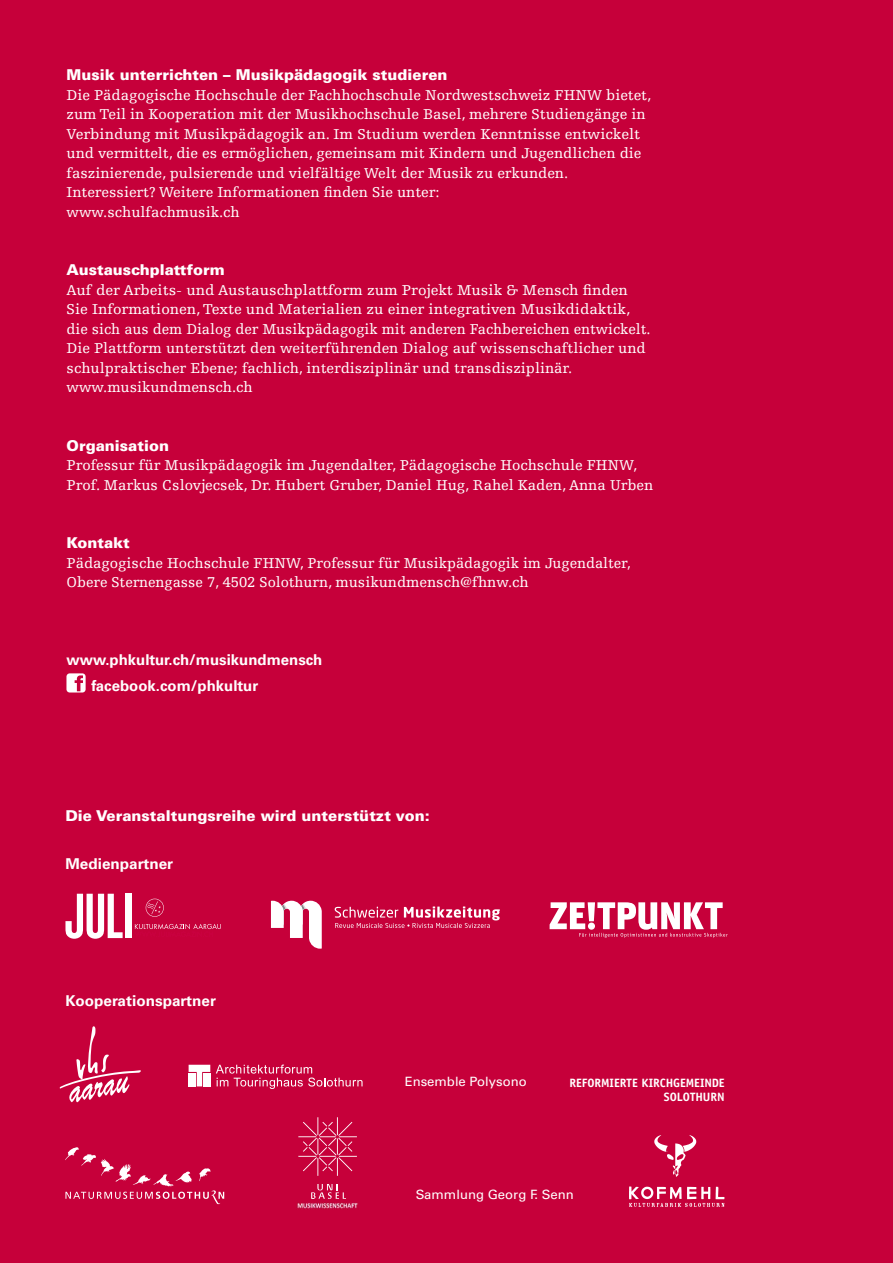
<style>
.page{position:relative;width:893px;height:1263px;background:#c6003a}
.page>*{position:absolute;margin:0;border:0;box-sizing:border-box;transform-origin:0 0}
.t1{font:15px/19.5px "Egyptienne F";color:#fff}
.t2{font:900 15px "Univers";color:#fff}
.t3{font:700 15px/26.2px "Univers";color:#fff}
.t4{font:12.9px "Univers";color:#fff}
.t5{font:700 12px/14.4px "Officina Sans";letter-spacing:-.005em;color:#fff;text-align:right}
</style>
<div class="page">
<svg style="left:66px;top:673px;width:20px;height:19px"></svg>
<svg style="left:654px;top:1135px;width:42px;height:42px;background:#d13563"></svg>
<svg style="left:629px;top:1186px;width:95px;height:21px"></svg>
<svg style="left:60px;top:1026px;width:81px;height:76px;background:#ce2657"></svg>
<svg style="left:65px;top:1147px;width:159px;height:57px;background:#cb1a4e"></svg>
<svg style="left:189px;top:1065px;width:21px;height:21px"></svg>
<svg style="left:216px;top:1064px;width:147px;height:25px;background:#cf295a"></svg>
<svg style="left:298px;top:1117px;width:59px;height:59px;background:#cc1e51"></svg>
<svg style="left:311px;top:1184px;width:35px;height:15px"></svg>
<img style="left:296px;top:1202px;width:62px;height:7px">
<svg style="left:550px;top:902px;width:178px;height:36px"></svg>
<svg style="left:335px;top:906px;width:165px;height:22px;background:#d33d69"></svg>
<svg style="left:271px;top:901px;width:51px;height:48px"></svg>
<div style="left:125px;top:894px;width:6px;height:44px;background:#fff"></div>
<svg style="left:65px;top:894px;width:58px;height:45px"></svg>
<svg style="left:135px;top:924px;width:86px;height:13px"></svg>
<svg style="left:146px;top:899px;width:18px;height:18px"></svg>
<p class="t2" style="left:67px;top:65px;width:382px">Musik unterrichten – Musikpädagogik studieren</p>
<p class="t1" style="left:67px;top:85px;width:586px">Die Pädagogische Hochschule der Fachhochschule Nordwestschweiz FHNW bietet, zum Teil in Kooperation mit der Musikhochschule Basel, mehrere Studiengänge in Verbindung mit Musikpädagogik an. Im Studium werden Kenntnisse entwickelt und vermittelt, die es ermöglichen, gemeinsam mit Kindern und Jugendlichen die faszinierende, pulsierende und vielfältige Welt der Musik zu erkunden.<br>Interessiert? Weitere Informationen finden Sie unter:<br>www.schulfachmusik.ch</p>
<p class="t2" style="left:67px;top:260px;width:160px">Austauschplattform</p>
<p class="t1" style="left:67px;top:280px;width:585px">Auf der Arbeits- und Austauschplattform zum Projekt Musik &amp; Mensch finden Sie Informationen, Texte und Materialien zu einer integrativen Musikdidaktik, die sich aus dem Dialog der Musikpädagogik mit anderen Fachbereichen entwickelt.<br>Die Plattform unterstützt den weiterführenden Dialog auf wissenschaftlicher und schulpraktischer Ebene; fachlich, interdisziplinär und transdisziplinär. www.musikundmensch.ch</p>
<p class="t2" style="left:67px;top:436px;width:104px">Organisation</p>
<p class="t1" style="left:67px;top:456px;width:588px">Professur für Musikpädagogik im Jugendalter, Pädagogische Hochschule FHNW,<br>Prof. Markus Cslovjecsek, Dr. Hubert Gruber, Daniel Hug, Rahel Kaden, Anna Urben</p>
<p class="t2" style="left:67px;top:533px;width:65px">Kontakt</p>
<p class="t1" style="left:67px;top:553px;width:566px">Pädagogische Hochschule FHNW, Professur für Musikpädagogik im Jugendalter,<br>Obere Sternengasse 7, 4502 Solothurn, musikundmensch@fhnw.ch</p>
<p class="t3" style="left:92px;top:647px;width:232px;text-indent:-25px">www.phkultur.ch/musikundmensch facebook.com/phkultur</p>
<p class="t2" style="left:65px;top:807px;width:366px">Die Veranstaltungsreihe wird unterstützt von:</p>
<p class="t3" style="left:65px;top:851px;width:109px">Medienpartner</p>
<p class="t3" style="left:65px;top:988px;width:152px">Kooperationspartner</p>
<p class="t4" style="left:405px;top:1074px;width:124px">Ensemble Polysono</p>
<p class="t5" style="left:569px;top:1075px;width:157px">REFORMIERTE KIRCHGEMEINDE<br>SOLOTHURN</p>
<p class="t4" style="left:416px;top:1187px;width:159px">Sammlung Georg F. Senn</p>
</div>
